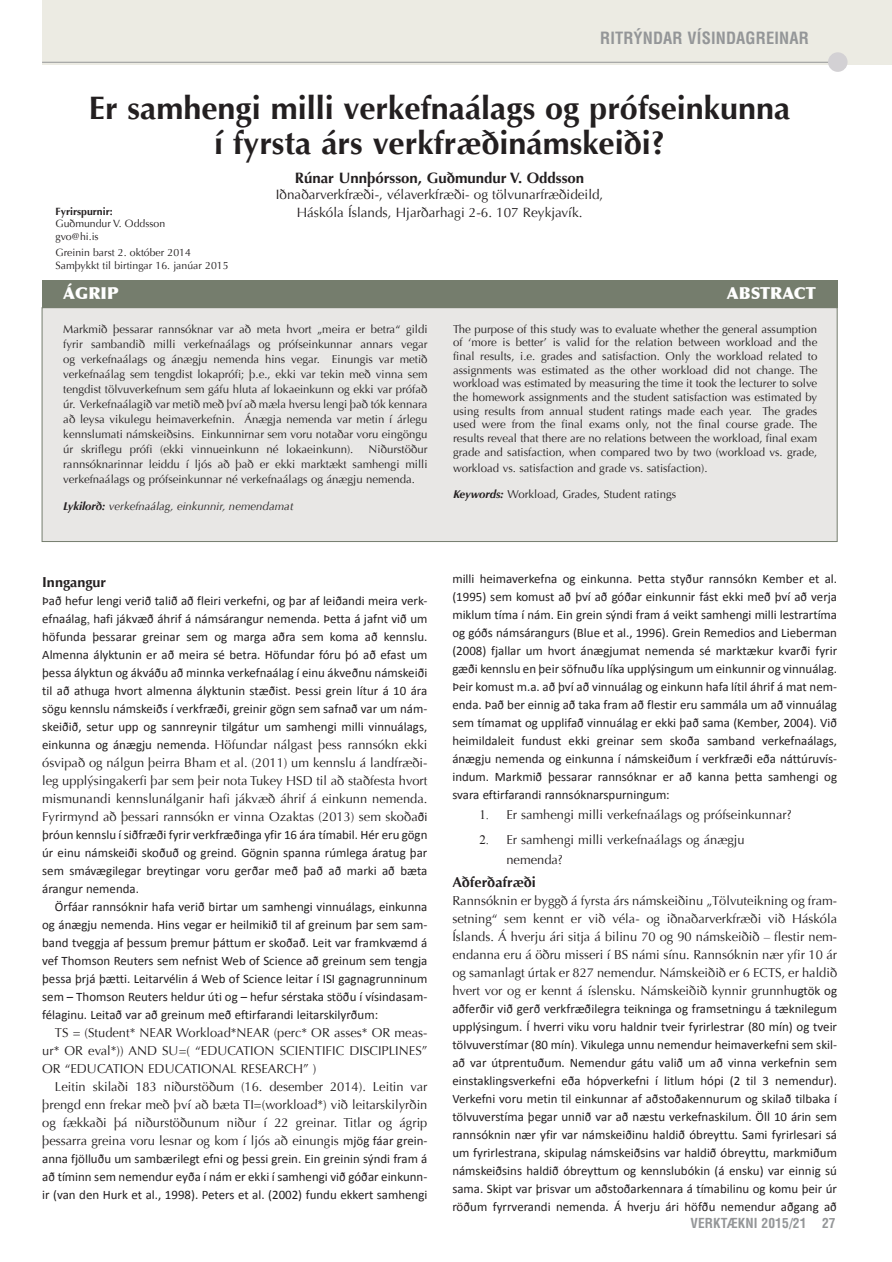
<style>
.page{position:relative;width:892px;height:1262px;background:#fff}
.page>*{position:absolute;margin:0;border:0;box-sizing:border-box;transform-origin:0 0}
.t1{font:700 32.4px/34.5px "Optima";color:#231f20;text-align:center}
.t2{font:700 condensed 16.5px "Helvetica LT Std";letter-spacing:.01em;color:#949698}
.t3{font:900 16.5px "Optima";color:#fff}
.t4{font:700 15px "Optima";color:#231f20}
.t5{font:700 14.4px "Optima";color:#231f20}
.t6{font:13.5px/18px "Optima";color:#231f20;text-align:center}
.t7{font:700 condensed 13.5px "Helvetica LT Std";letter-spacing:.01em;color:#949698}
.t8{font:12.9px/18px "Calibri";color:#231f20;text-align:justify}
.t9{font:12.9px/18px "Optima";color:#231f20;text-align:justify}
.t10{font:11.4px/15px "Optima";color:#231f20;text-align:justify}
.t11{font:italic 11.4px "Optima";color:#231f20}
.t12{font:10.5px/12.9px "Optima";color:#231f20}
.t13{font:700 10.5px "Optima";color:#231f20}
.s1{font-weight:700}
.s2{font-family:"Times New Roman"}
.s3{font-family:"Calibri"}
.s4{font-weight:700;font-style:italic}
</style>
<div class="page">
<div style="left:42px;top:0;width:850px;height:65px;background:#ecebe3"></div>
<hr style="left:42px;top:62px;width:796px;height:1px;background:#949698">
<div style="left:828px;top:52px;width:20px;height:20px;background:#d3d1d4;border-radius:50%"></div>
<div style="left:42px;top:307px;width:795px;height:235px;background:#e8e7e5;border:1px solid #757d6d"></div>
<div style="left:42px;top:280px;width:795px;height:27px;background:#757d6d"></div>
<p class="t2" style="left:600px;top:28px;width:210px">RITRÝNDAR VÍSINDAGREINAR</p>
<h1 class="t1" style="left:89px;top:92px;width:703px">Er samhengi milli verkefnaálags og prófseinkunna í fyrsta árs verkfræðinámskeiði?</h1>
<p class="t13" style="left:56px;top:205px;width:59px">Fyrirspurnir:</p>
<p class="t12" style="left:56px;top:218px;width:111px">Guðmundur V. Oddsson gvo@hi.is</p>
<p class="t12" style="left:56px;top:247px;width:175px">Greinin barst 2. október 2014<br>Samþykkt til birtingar 16. janúar 2015</p>
<p class="t4" style="left:295px;top:169px;width:291px">Rúnar Unnþórsson, Guðmundur V. Oddsson</p>
<p class="t6" style="left:276px;top:185px;width:329px">Iðnaðarverkfræði-, vélaverkfræði- og tölvunarfræðideild,<br>Háskóla Íslands, Hjarðarhagi 2-6. 107 Reykjavík.</p>
<p class="t3" style="left:63px;top:283px;width:57px">ÁGRIP</p>
<p class="t3" style="left:727px;top:283px;width:91px">ABSTRACT</p>
<p class="t10" style="left:63px;top:321px;width:366px">Markmið þessarar rannsóknar var að meta hvort „meira er betra“ gildi fyrir sambandið milli verkefnaálags og prófseinkunnar annars vegar og verkefnaálags og ánægju nemenda hins vegar. Einungis var metið verkefnaálag sem tengdist lokaprófi; þ.e., ekki var tekin með vinna sem tengdist tölvuverkefnum sem gáfu hluta af lokaeinkunn og ekki var prófað úr. Verkefnaálagið var metið með því að mæla hversu lengi það tók kennara að leysa vikulegu heimaverkefnin. Ánægja nemenda var metin í árlegu kennslumati námskeiðsins. Einkunnirnar sem voru notaðar voru eingöngu úr skriflegu prófi (ekki vinnueinkunn né lokaeinkunn).</p>
<p class="t10" style="left:63px;top:441px;width:366px;text-indent:305px">Niðurstöður rannsóknarinnar leiddu í ljós að það er ekki marktækt samhengi milli verkefnaálags og prófseinkunnar né verkefnaálags og ánægju nemenda.</p>
<p class="t11" style="left:63px;top:499px;width:232px"><span class="s1">Lykilorð:</span> verkefnaálag, einkunnir, nemendamat</p>
<p class="t5" style="left:42px;top:574px;width:66px">Inngangur</p>
<p class="t8" style="left:42px;top:592px;width:387px">Það hefur lengi verið talið að fleiri verkefni, og þar af leiðandi meira verk&shy;efnaálag<span class="s2">,</span> hafi jákvæð áhrif á námsárangur nemenda. Þetta á jafnt við um höfunda þessarar greinar sem og marga aðra sem koma að kennslu.<br>Almenna ályktunin er að meira sé betra. Höfundar fóru þó að efast um þessa ályktun og ákváðu að minnka verkefnaálag í einu ákveðnu námskeiði til að athuga hvort almenna ályktunin stæðist. Þessi grein lítur á 10 ára sögu kennslu námskeiðs í verkfræði, greinir gögn sem safnað var um nám&shy;skeiðið, setur upp og sannreynir tilgátur um samhengi milli vinnuálags,</p>
<p class="t9" style="left:42px;top:736px;width:387px"><span class="s3">einkunna og ánægju nemenda.</span> Höfundar nálgast þess rannsókn ekki ósvipað og nálgun þeirra Bham et al. (2011) um kennslu á landfræði&shy;leg upplýsingakerfi þar sem þeir nota Tukey HSD til að staðfesta hvort mismunandi kennslunálganir hafi jákvæð áhrif á einkunn nemenda.<br>Fyrirmynd að þessari rannsókn er vinna Ozaktas (2013) sem skoða<span class="s3">ði</span></p>
<p class="t8" style="left:42px;top:826px;width:387px">þróun kennslu í siðfræði fyrir verkfræðinga yfir 16 ára tímabil. Hér eru gögn úr einu námskeiði skoðuð og greind. Gögnin spanna rúmlega áratug þar sem smávægilegar breytingar voru gerðar með það að marki að bæta árangur nemenda.</p>
<p class="t8" style="left:42px;top:898px;width:387px;text-indent:13px">Örfáar rannsóknir hafa verið birtar um samhengi vinnuálags, einkunna og ánægju nemenda. Hins vegar er heilmikið til af greinum þar sem sam&shy;band tveggja af þessum þremur þáttum er skoðað. Leit var framkvæmd á vef Thomson Reuters sem nefnist Web of Science að greinum sem tengja þessa þrjá þætti. Leitarvélin á Web of Science leitar í ISI gagnagrunninum sem – Thomson Reuters heldur úti og – hefur sérstaka stöðu í vísindasam&shy;félaginu. Leitað var að greinum með eftirfarandi leitarskilyrðum:</p>
<p class="t9" style="left:42px;top:1024px;width:387px;text-indent:13px">TS = (Student* NEAR Workload*NEAR (perc* OR asses* OR meas&shy;ur* OR eval*)) AND SU=( “EDUCATION SCIENTIFIC DISCIPLINES” OR “EDUCATION EDUCATIONAL RESEARCH” )</p>
<p class="t9" style="left:42px;top:1078px;width:387px;text-indent:13px">Leitin skilaði 183 niðurstöðum (16. desember 2014). Leitin var þrengd enn frekar með því að bæta TI=(workload*) við leitarskilyrðin og fækkaði þá niðurstöðunum niður í 22 greinar. Titlar og ágrip þessarra greina voru lesnar og kom í ljós að einungis <span class="s3">mjög fáar grein-</span></p>
<p class="t8" style="left:42px;top:1150px;width:387px">anna fjölluðu um sambærilegt efni og þessi grein. Ein greinin sýndi fram á að tíminn sem nemendur eyða í nám er ekki í samhengi við góðar einkunn&shy;ir (van den Hurk et al., 1998). Peters et al. (2002) fundu ekkert samhengi</p>
<p class="t10" style="left:453px;top:322px;width:366px;line-height:13.6px">The purpose of this study was to evaluate whether the general assumption of ‘more is better’ is valid for the relation between workload and the final results, i.e. grades and satisfaction. Only the workload related to assignments was estimated as the other workload did not change. The workload was estimated by measuring the time it took the lecturer to solve the homework assignments and the student satisfaction was estimated by using results from annual student ratings made each year. The grades used were from the final exams only, not the final course grade. The results reveal that there are no relations between the workload, final exam grade and satisfaction, when compared two by two (workload vs. grade,</p>
<p class="t10" style="left:453px;top:461px;width:256px">workload vs. satisfaction and grade vs. satisfaction).</p>
<p class="t10" style="left:453px;top:486px;width:225px"><span class="s4">Keywords:</span> Workload, Grades, Student ratings</p>
<p class="t8" style="left:452px;top:570px;width:386px">milli heimaverkefna og einkunna. Þetta styður rannsókn Kember et al. (1995) sem komust að því að góðar einkunnir fást ekki með því að verja miklum tíma í nám. Ein grein sýndi fram á veikt samhengi milli lestrartíma og góðs námsárangurs (Blue et al., 1996). Grein Remedios and Lieberman (2008) fjallar um hvort ánægjumat nemenda sé marktækur kvarði fyrir gæði kennslu en þeir söfnuðu líka upplýsingum um einkunnir og vinnuálag.<br>Þeir komust m.a. að því að vinnuálag og einkunn hafa lítil áhrif á mat nem&shy;enda. Það ber einnig að taka fram að flestir eru sammála um að vinnuálag sem tímamat og upplifað vinnuálag er ekki það sama (Kember, 2004). Við heimildaleit fundust ekki greinar sem skoða samband verkefnaálags, ánægju nemenda og einkunna í námskeiðum í verkfræði eða náttúruvís&shy;indum. Markmið þessarar rannsóknar er að kanna þetta samhengi og svara eftirfarandi rannsóknarspurningum:</p>
<p class="t9" style="left:479px;top:806px;width:314px"><span class="s2">1.</span> Er samhengi milli verkefnaálags og prófseinkunnar?</p>
<p class="t9" style="left:506px;top:830px;width:240px;line-height:19.8px;text-indent:-27px"><span class="s2">2.</span> Er samhengi milli verkefnaálags og ánægju nemenda?</p>
<p class="t5" style="left:452px;top:874px;width:85px">Aðferðafræði</p>
<p class="t9" style="left:452px;top:892px;width:386px">Rannsóknin er byggð á fyrsta árs námskeiðinu „Tölvuteikning og fram&shy;setning“ sem kennt er við véla- og iðnaðarverkfræði við Háskóla Íslands. Á hverju ári sitja á bilinu 70 og 90 námskeiðið – flestir nem&shy;endanna eru á öðru misseri í BS námi sínu. Rannsóknin nær yfir 10 ár og samanlagt úrtak er 827 nemendur. Námskeiðið er 6 ECTS, er haldið hvert vor og er kennt á íslensku. Námskeiðið kynnir grunnh<span class="s3">ugtök og</span></p>
<p class="t8" style="left:452px;top:1000px;width:386px">aðferðir við gerð verkfræðilegra teikninga og framsetningu á tæknilegum upplýsingum. Í hverri viku voru haldnir tveir fyrirlestrar (80 mín) og tveir tölvuverstímar (80 mín)<span class="s2">.</span> Vikulega unnu nemendur heimaverkefni sem skil&shy;að var útprentuðum. Nemendur gátu valið um að vinna verkefnin sem einstaklingsverkefni eða hópverkefni í litlum hópi (2 til 3 nemendur).<br>Verkefni voru metin til einkunnar af aðstoðakennurum og skilað tilbaka í tölvuverstíma þegar unnið var að næstu verkefnaskilum. Öll 10 árin sem rannsóknin nær yfir var námskeiðinu haldið óbreyttu. Sami fyrirlesari sá um fyrirlestrana, skipulag námskeiðsins var haldið óbreyttu, markmiðum námskeiðsins haldið óbreyttum og kennslubókin (á ensku) var einnig sú sama. Skipt var þrisvar um aðstoðarkennara á tímabilinu og komu þeir úr röðum fyrrverandi nemenda. Á hverju ári höfðu nemendur aðgang að</p>
<p class="t7" style="left:690px;top:1215px;width:9px">VERKTÆKNI</p>
<p class="t7" style="left:762px;top:1215px;width:76px">2015/21 27</p>
</div>
